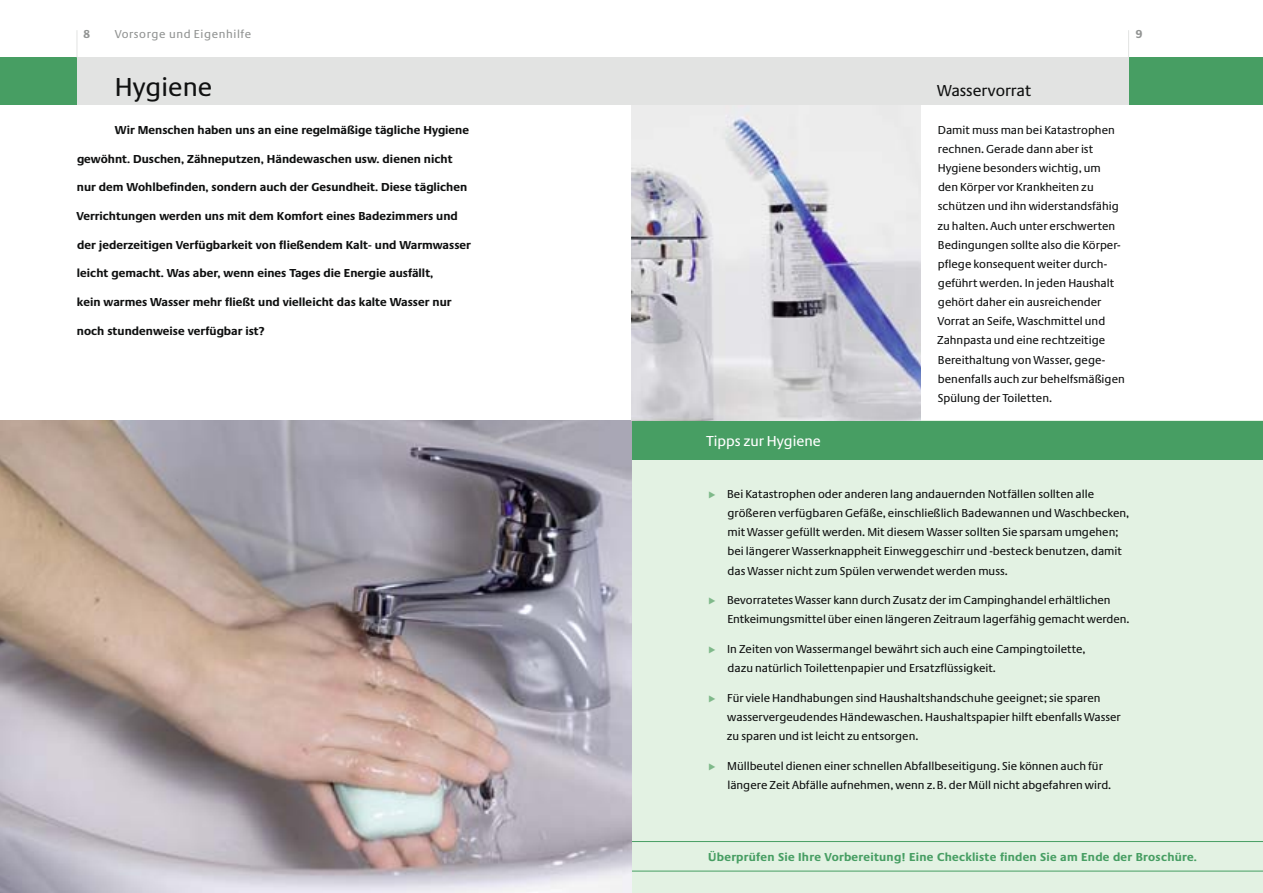
<style>
.page{position:relative;width:1263px;height:893px;background:#fff}
.page>*{position:absolute;margin:0;border:0;box-sizing:border-box;transform-origin:0 0}
.t1{font:27px "Neue Praxis";color:#101111}
.t2{font:16.5px "Neue Praxis";color:#101111}
.t3{font:15px "Neue Praxis";color:#fff}
.t4{font:12px/19.2px "Neue Praxis";color:#101111}
.t5{font:700 12px "Neue Praxis";color:#101111}
.t6{font:700 12px "Neue Praxis";letter-spacing:.02em;color:#479e63}
.t7{font:12px "Neue Praxis";letter-spacing:.05em;color:#929493}
.t8{font:700 12px "Neue Praxis";color:#929493}
</style>
<div class="page">
<div style="left:77px;top:57px;width:554px;height:48px;background:#e2e3e2"></div>
<div style="left:0;top:57px;width:77px;height:48px;background:#479e63"></div>
<svg style="left:77px;top:30px;width:1px;height:27px"></svg>
<div style="left:631px;top:57px;width:498px;height:48px;background:#e2e3e2"></div>
<div style="left:1129px;top:57px;width:134px;height:48px;background:#479e63"></div>
<svg style="left:1128px;top:30px;width:1px;height:27px"></svg>
<div style="left:631px;top:421px;width:632px;height:472px;background:#e3f2e3"></div>
<div style="left:631px;top:421px;width:632px;height:38px;background:#479e63"></div>
<hr style="left:631px;top:841px;width:632px;height:1px;background:#479e63">
<hr style="left:631px;top:871px;width:632px;height:1px;background:#479e63">
<img style="left:0;top:421px;width:631px;height:472px">
<img style="left:631px;top:105px;width:290px;height:316px">
<p class="t8" style="left:83px;top:27px;width:9px">8</p>
<p class="t7" style="left:115px;top:27px;width:138px">Vorsorge und Eigenhilfe</p>
<p class="t8" style="left:1135px;top:27px;width:9px">9</p>
<h1 class="t1" style="left:115px;top:70px;width:99px">Hygiene</h1>
<p class="t5" style="left:115px;top:123px;width:356px">Wir Menschen haben uns an eine regelmäßige tägliche Hygiene</p>
<p class="t5" style="left:77px;top:151px;width:377px">gewöhnt. Duschen, Zähneputzen, Händewaschen usw. dienen nicht</p>
<p class="t5" style="left:77px;top:180px;width:392px">nur dem Wohlbefinden, sondern auch der Gesundheit. Diese täglichen</p>
<p class="t5" style="left:76px;top:209px;width:383px">Verrichtungen werden uns mit dem Komfort eines Badezimmers und</p>
<p class="t5" style="left:77px;top:237px;width:395px">der jederzeitigen Verfügbarkeit von fließendem Kalt- und Warmwasser</p>
<p class="t5" style="left:77px;top:266px;width:358px">leicht gemacht. Was aber, wenn eines Tages die Energie ausfällt,</p>
<p class="t5" style="left:77px;top:295px;width:376px">kein warmes Wasser mehr fließt und vielleicht das kalte Wasser nur</p>
<p class="t5" style="left:77px;top:324px;width:189px">noch stundenweise verfügbar ist?</p>
<p class="t3" style="left:706px;top:432px;width:116px">Tipps zur Hygiene</p>
<h2 class="t2" style="left:937px;top:80px;width:95px">Wasservorrat</h2>
<p class="t4" style="left:937px;top:120px;width:189px">Damit muss man bei Katastrophen rechnen. Gerade dann aber ist<br>Hygiene besonders wichtig, um<br>den Körper vor Krankheiten zu schützen und ihn widerstandsfähig zu halten. Auch unter erschwerten<br>Bedingungen sollte also die Körper&shy;pflege konsequent weiter durch&shy;geführt werden. In jeden Haushalt gehört daher ein ausreichender<br>Vorrat an Seife, Waschmittel und<br>Zahnpasta und eine rechtzeitige<br>Bereithaltung von Wasser, gege&shy;benenfalls auch zur behelfsmäßigen<br>Spülung der Toiletten.</p>
<p class="t4" style="left:727px;top:484px;width:404px">Bei Katastrophen oder anderen lang andauernden Notfällen sollten alle größeren verfügbaren Gefäße, einschließlich Badewannen und Waschbecken, mit Wasser gefüllt werden. Mit diesem Wasser sollten Sie sparsam umgehen; bei längerer Wasserknappheit Einweggeschirr und -besteck benutzen, damit das Wasser nicht zum Spülen verwendet werden muss.</p>
<p class="t4" style="left:727px;top:591px;width:404px">Bevorratetes Wasser kann durch Zusatz der im Campinghandel erhältlichen<br>Entkeimungsmittel über einen längeren Zeitraum lagerfähig gemacht werden.</p>
<p class="t4" style="left:727px;top:639px;width:360px">In Zeiten von Wassermangel bewährt sich auch eine Campingtoilette, dazu natürlich Toilettenpapier und Ersatzflüssigkeit.</p>
<p class="t4" style="left:727px;top:688px;width:395px">Für viele Handhabungen sind Haushaltshandschuhe geeignet; sie sparen wasservergeudendes Händewaschen. Haushaltspapier hilft ebenfalls Wasser zu sparen und ist leicht zu entsorgen.</p>
<p class="t4" style="left:727px;top:756px;width:386px">Müllbeutel dienen einer schnellen Abfallbeseitigung. Sie können auch für längere Zeit Abfälle aufnehmen, wenn z.B. der Müll nicht abgefahren wird.</p>
<p class="t6" style="left:708px;top:850px;width:490px">Überprüfen Sie Ihre Vorbereitung! Eine Checkliste finden Sie am Ende der Broschüre.</p>
</div>
